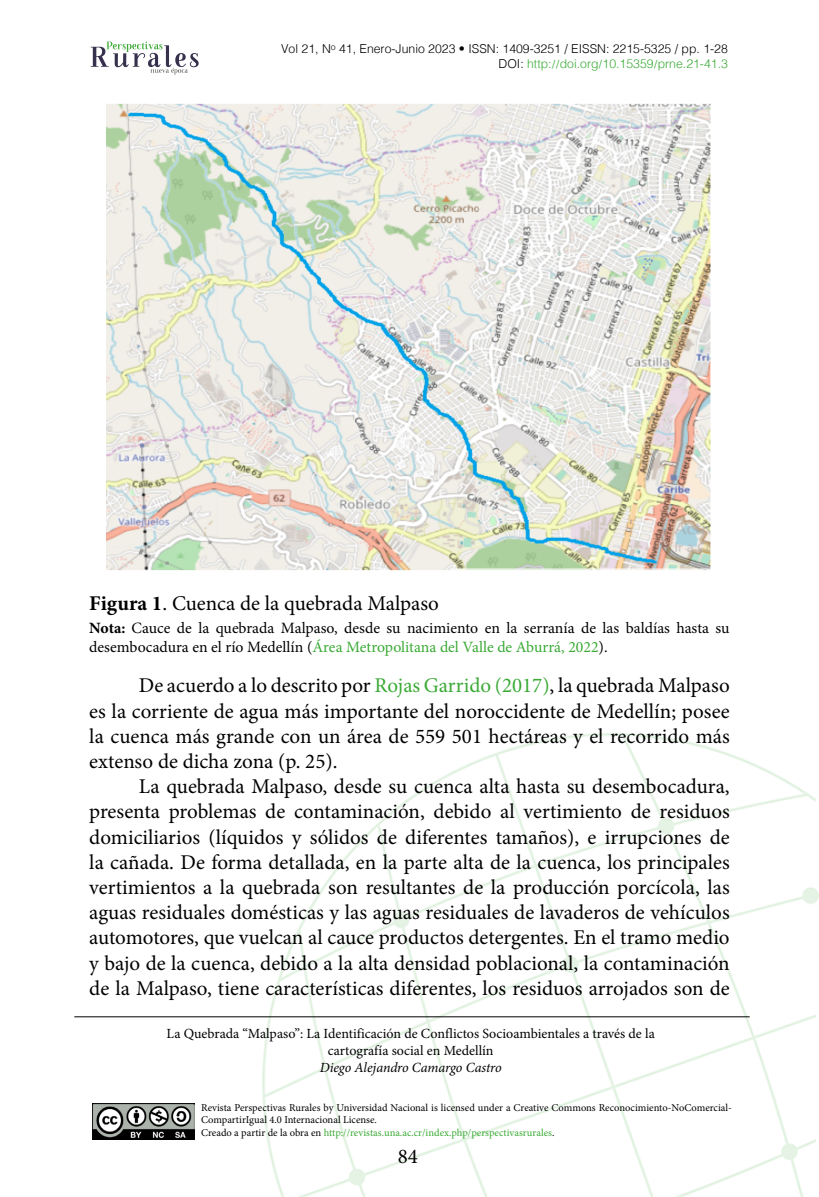
<style>
.page{position:relative;width:819px;height:1197px;background:#fff}
.page>*{position:absolute;margin:0;border:0;box-sizing:border-box;transform-origin:0 0}
.t1{font:21px/25.2px "Minion Pro";color:#000;text-align:justify}
.t2{font:15.75px/18.9px "Minion Pro";color:#000}
.t3{font:14px/16.8px "Minion Pro";color:#000;text-align:center}
.t4{font:italic 14px "Minion Pro";letter-spacing:-.005em;color:#000}
.t5{font:300 12.25px/14.7px "Helvetica";color:#000;text-align:right}
.t6{font:10.5px/12.6px "Minion Pro";color:#000}
.s1{color:#3aaa35}
.s2{font-family:"Minion Pro";font-weight:400;color:#3aaa35}
.s3{font-weight:700}
</style>
<div class="page">
<img style="left:263px;top:734px;width:556px;height:463px">
<svg style="left:91px;top:42px;width:108px;height:33px"></svg>
<img style="left:92px;top:1103px;width:103px;height:36px">
<hr style="left:74px;top:1017px;width:676px;height:1px;background:#000">
<img style="left:107px;top:103px;width:604px;height:467px">
<p class="t5" style="left:281px;top:41px;width:448px">Vol 21, N<sup>o</sup> 41, Enero-Junio 2023 • ISSN: 1409-3251 / EISSN: 2215-5325 / pp. 1-28<br>DOI: <span class="s1">http:</span><span class="s2">//</span><span class="s1">doi.org</span><span class="s2">/</span><span class="s1">10.15359</span><span class="s2">/</span><span class="s1">prne.21-41.3</span></p>
<p class="t1" style="left:89px;top:590px;width:351px"><span class="s3">Figura 1</span>. Cuenca de la quebrada Malpaso</p>
<p class="t2" style="left:89px;top:619px;width:642px"><span class="s3">Nota:</span> Cauce de la quebrada Malpaso, desde su nacimiento en la serranía de las baldías hasta su desembocadura en el río Medellín (<span class="s1">Área Metropolitana del Valle de Aburrá, 2022</span>).</p>
<p class="t1" style="left:89px;top:673px;width:642px;text-indent:50px">De acuerdo a lo descrito por <span class="s1">Rojas Garrido (2017)</span>, la quebrada Malpaso es la corriente de agua más importante del noroccidente de Medellín; posee la cuenca más grande con un área de 559 501 hectáreas y el recorrido más extenso de dicha zona (p. 25).</p>
<p class="t1" style="left:89px;top:774px;width:642px;text-indent:50px">La quebrada Malpaso, desde su cuenca alta hasta su desembocadura, presenta problemas de contaminación, debido al vertimiento de residuos domiciliarios (líquidos y sólidos de diferentes tamaños), e irrupciones de la cañada. De forma detallada, en la parte alta de la cuenca, los principales vertimientos a la quebrada son resultantes de la producción porcícola, las aguas residuales domésticas y las aguas residuales de lavaderos de vehículos automotores, que vuelcan al cauce productos detergentes. En el tramo medio y bajo de la cuenca, debido a la alta densidad poblacional, la contaminación de la Malpaso, tiene características diferentes, los residuos arrojados son de</p>
<p class="t3" style="left:167px;top:1026px;width:490px">La Quebrada “Malpaso”: La Identificación de Conflictos Socioambientales a través de la cartografía social en Medellín</p>
<p class="t4" style="left:320px;top:1058px;width:183px">Diego Alejandro Camargo Castro</p>
<p class="t6" style="left:201px;top:1101px;width:532px">Revista Perspectivas Rurales by Universidad Nacional is licensed under a Creative Commons Reconocimiento-NoComercial-<br>CompartirIgual 4.0 Internacional License.<br>Creado a partir de la obra en <span class="s1">http://revistas.una.ac.cr/index.php/perspectivasrurales</span>.</p>
<p class="t1" style="left:398px;top:1144px;width:22px">84</p>
</div>
